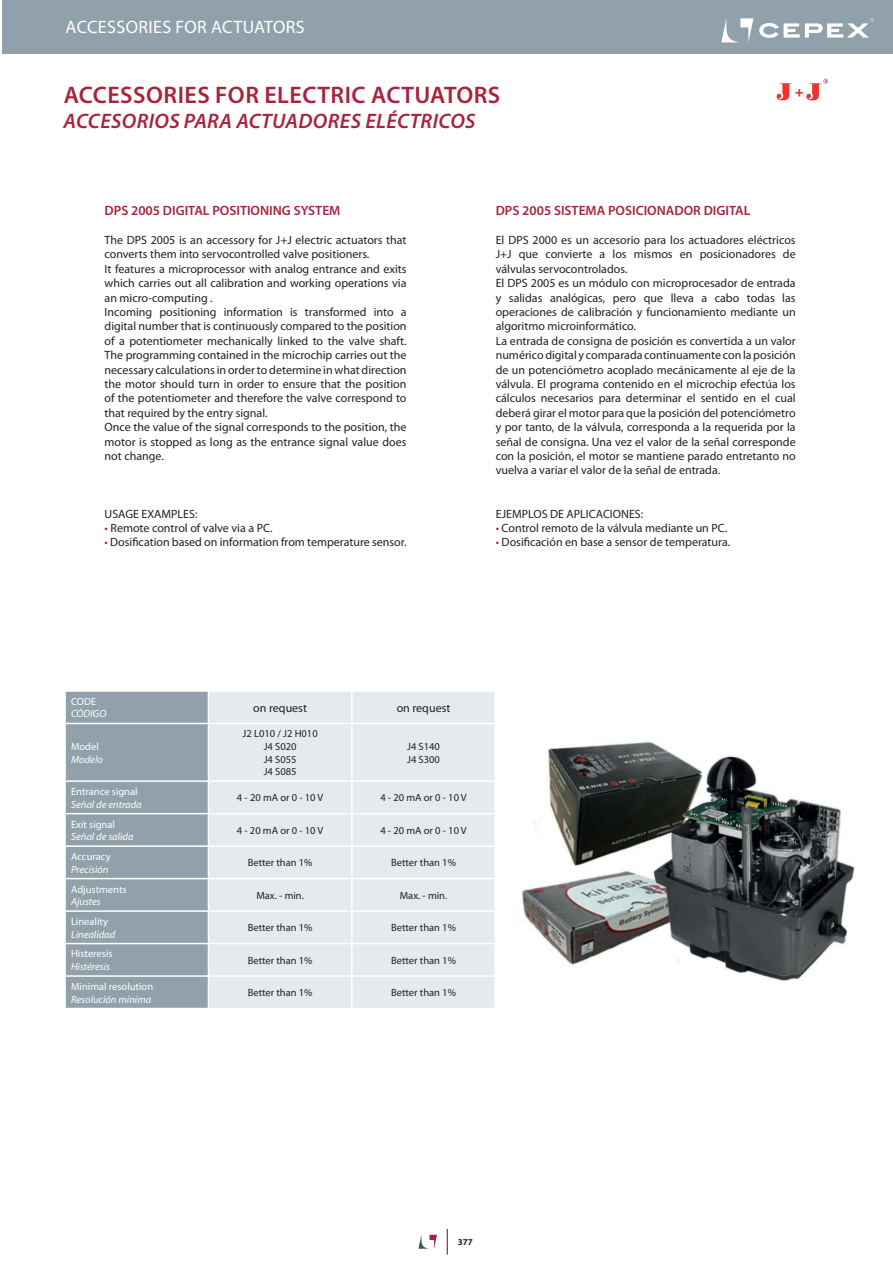
<style>
.page{position:relative;width:893px;height:1263px;background:#fff}
.page>*{position:absolute;margin:0;border:0;box-sizing:border-box;transform-origin:0 0}
.t1{font:600 24px "Myriad Pro";letter-spacing:.02em;color:#a9233d}
.t2{font:italic 600 21px "Myriad Pro";letter-spacing:.02em;color:#a9233d}
.t3{font:18px "Myriad Pro";letter-spacing:.02em;color:#fff}
.t4{font:600 13.5px "Myriad Pro";color:#a9233d}
.t5{font:12px/14.4px "Myriad Pro";color:#231f20}
.t6{font:10.5px/12.6px "Myriad Pro";color:#231f20;text-align:center}
.t7{font:italic 10.5px "Myriad Pro";color:#fff}
.t8{font:10.5px "Myriad Pro";color:#fff}
.t9{font:700 9px "Myriad Pro";color:#231f20}
.s1{color:#a9233d}
</style>
<div class="page">
<div style="left:2px;top:0;width:891px;height:54px;background:#91a1ab"></div>
<svg style="left:418px;top:1235px;width:19px;height:14px"></svg>
<svg style="left:447px;top:1229px;width:1px;height:25px"></svg>
<svg style="left:721px;top:18px;width:32px;height:25px"></svg>
<svg style="left:759px;top:18px;width:115px;height:20px"></svg>
<img style="left:776px;top:78px;width:53px;height:23px">
<div style="left:66px;top:692px;width:142px;height:316px;background:#91a1ab"></div>
<div style="left:209px;top:692px;width:285px;height:316px;background:#e6eaed"></div>
<hr style="left:351px;top:692px;width:2px;height:31px;background:#fff">
<hr style="left:208px;top:723px;width:144px;height:1px;background:#fff">
<hr style="left:352px;top:723px;width:144px;height:1px;background:#fff">
<hr style="left:351px;top:724px;width:2px;height:56px;background:#fff">
<hr style="left:208px;top:780px;width:144px;height:2px;background:#fff">
<hr style="left:352px;top:780px;width:144px;height:2px;background:#fff">
<hr style="left:351px;top:782px;width:2px;height:31px;background:#fff">
<hr style="left:64px;top:813px;width:144px;height:1px;background:#fff">
<hr style="left:208px;top:813px;width:144px;height:1px;background:#fff">
<hr style="left:352px;top:813px;width:144px;height:1px;background:#fff">
<hr style="left:351px;top:814px;width:2px;height:31px;background:#fff">
<hr style="left:64px;top:845px;width:144px;height:2px;background:#fff">
<hr style="left:208px;top:845px;width:144px;height:2px;background:#fff">
<hr style="left:352px;top:845px;width:144px;height:2px;background:#fff">
<hr style="left:351px;top:847px;width:2px;height:31px;background:#fff">
<hr style="left:64px;top:878px;width:144px;height:1px;background:#fff">
<hr style="left:208px;top:878px;width:144px;height:1px;background:#fff">
<hr style="left:352px;top:878px;width:144px;height:1px;background:#fff">
<hr style="left:351px;top:879px;width:2px;height:31px;background:#fff">
<hr style="left:64px;top:910px;width:144px;height:2px;background:#fff">
<hr style="left:208px;top:910px;width:144px;height:2px;background:#fff">
<hr style="left:352px;top:910px;width:144px;height:2px;background:#fff">
<hr style="left:351px;top:912px;width:2px;height:31px;background:#fff">
<hr style="left:64px;top:943px;width:144px;height:1px;background:#fff">
<hr style="left:208px;top:943px;width:144px;height:1px;background:#fff">
<hr style="left:352px;top:943px;width:144px;height:1px;background:#fff">
<hr style="left:351px;top:944px;width:2px;height:31px;background:#fff">
<hr style="left:64px;top:975px;width:144px;height:2px;background:#fff">
<hr style="left:208px;top:975px;width:144px;height:2px;background:#fff">
<hr style="left:352px;top:975px;width:144px;height:2px;background:#fff">
<hr style="left:351px;top:977px;width:2px;height:31px;background:#fff">
<hr style="left:64px;top:723px;width:144px;height:1px;background:#fff">
<hr style="left:64px;top:780px;width:144px;height:2px;background:#fff">
<img style="left:522px;top:741px;width:333px;height:240px">
<h3 class="t3" style="left:66px;top:16px;width:241px">ACCESSORIES FOR ACTUATORS</h3>
<h1 class="t1" style="left:64px;top:80px;width:438px">ACCESSORIES FOR ELECTRIC ACTUATORS</h1>
<h2 class="t2" style="left:64px;top:108px;width:413px">ACCESORIOS PARA ACTUADORES ELÉCTRICOS</h2>
<p class="t4" style="left:105px;top:202px;width:237px">DPS 2005 DIGITAL POSITIONING SYSTEM</p>
<p class="t5" style="left:105px;top:233px;width:304px">The DPS 2005 is an accessory for J+J electric actuators that converts them into servocontrolled valve positioners.<br>It features a microprocessor with analog entrance and exits which carries out all calibration and working operations via an micro-computing .<br>Incoming positioning information is transformed into a digital number that is continuously compared to the position of a potentiometer mechanically linked to the valve shaft.<br>The programming contained in the microchip carries out the necessary calculations in order to determine in what direction the motor should turn in order to ensure that the position of the potentiometer and therefore the valve correspond to that required by the entry signal.<br>Once the value of the signal corresponds to the position, the motor is stopped as long as the entrance signal value does not change.</p>
<p class="t5" style="left:105px;top:506px;width:94px">USAGE EXAMPLES:</p>
<p class="t5" style="left:105px;top:521px;width:169px"><span class="s1">•</span> Remote control of valve via a PC.</p>
<p class="t5" style="left:105px;top:535px;width:303px"><span class="s1">•</span> Dosification based on information from temperature sensor.</p>
<p class="t4" style="left:496px;top:202px;width:256px">DPS 2005 SISTEMA POSICIONADOR DIGITAL</p>
<p class="t5" style="left:496px;top:233px;width:301px">El DPS 2000 es un accesorio para los actuadores eléctricos J+J que convierte a los mismos en posicionadores de válvulas servocontrolados.<br>El DPS 2005 es un módulo con microprocesador de entrada y salidas analógicas, pero que lleva a cabo todas las operaciones de calibración y funcionamiento mediante un algoritmo microinformático.<br>La entrada de consigna de posición es convertida a un valor numérico digital y comparada continuamente con la posición de un potenciómetro acoplado mecánicamente al eje de la válvula. El programa contenido en el microchip efectúa los cálculos necesarios para determinar el sentido en el cual deberá girar el motor para que la posición del potenciómetro y por tanto, de la válvula, corresponda a la requerida por la señal de consigna. Una vez el valor de la señal corresponde con la posición, el motor se mantiene parado entretanto no vuelva a variar el valor de la señal de entrada.</p>
<p class="t5" style="left:496px;top:506px;width:149px">EJEMPLOS DE APLICACIONES:</p>
<p class="t5" style="left:496px;top:521px;width:233px"><span class="s1">•</span> Control remoto de la válvula mediante un PC.</p>
<p class="t5" style="left:496px;top:535px;width:236px"><span class="s1">•</span> Dosificación en base a sensor de temperatura.</p>
<p class="t8" style="left:71px;top:695px;width:27px">CODE</p>
<p class="t7" style="left:71px;top:707px;width:37px">CÓDIGO</p>
<p class="t5" style="left:253px;top:700px;width:55px">on request</p>
<p class="t5" style="left:397px;top:700px;width:55px">on request</p>
<p class="t8" style="left:71px;top:740px;width:29px">Model</p>
<p class="t7" style="left:71px;top:752px;width:33px">Modelo</p>
<p class="t6" style="left:243px;top:727px;width:77px">J2 L010 / J2 H010<br>J4 S020<br>J4 S055<br>J4 S085</p>
<p class="t6" style="left:407px;top:740px;width:34px;text-align:left">J4 S140<br>J4 S300</p>
<p class="t8" style="left:71px;top:785px;width:68px">Entrance signal</p>
<p class="t7" style="left:71px;top:798px;width:72px">Señal de entrada</p>
<p class="t8" style="left:71px;top:817px;width:45px">Exit signal</p>
<p class="t7" style="left:71px;top:830px;width:64px">Señal de salida</p>
<p class="t8" style="left:71px;top:850px;width:41px">Accuracy</p>
<p class="t7" style="left:71px;top:863px;width:39px">Precisión</p>
<p class="t8" style="left:71px;top:882px;width:57px">Adjustments</p>
<p class="t7" style="left:71px;top:895px;width:31px">Ajustes</p>
<p class="t8" style="left:71px;top:915px;width:39px">Lineality</p>
<p class="t7" style="left:71px;top:927px;width:46px">Linealidad</p>
<p class="t8" style="left:71px;top:947px;width:43px">Histeresis</p>
<p class="t7" style="left:71px;top:960px;width:41px">Histéresis</p>
<p class="t8" style="left:71px;top:980px;width:84px">Minimal resolution</p>
<p class="t7" style="left:71px;top:992px;width:82px">Resolución mínima</p>
<p class="t6" style="left:237px;top:791px;width:88px">4 - 20 mA or 0 - 10 V</p>
<p class="t6" style="left:380px;top:791px;width:88px">4 - 20 mA or 0 - 10 V</p>
<p class="t6" style="left:237px;top:824px;width:88px">4 - 20 mA or 0 - 10 V</p>
<p class="t6" style="left:380px;top:824px;width:88px">4 - 20 mA or 0 - 10 V</p>
<p class="t6" style="left:248px;top:856px;width:66px">Better than 1%</p>
<p class="t6" style="left:391px;top:856px;width:66px">Better than 1%</p>
<p class="t6" style="left:256px;top:889px;width:49px">Max. - min.</p>
<p class="t6" style="left:400px;top:889px;width:49px">Max. - min.</p>
<p class="t6" style="left:248px;top:921px;width:66px">Better than 1%</p>
<p class="t6" style="left:391px;top:921px;width:66px">Better than 1%</p>
<p class="t6" style="left:248px;top:954px;width:66px">Better than 1%</p>
<p class="t6" style="left:391px;top:954px;width:66px">Better than 1%</p>
<p class="t6" style="left:248px;top:986px;width:66px">Better than 1%</p>
<p class="t6" style="left:391px;top:986px;width:66px">Better than 1%</p>
<p class="t9" style="left:458px;top:1236px;width:16px">377</p>
</div>
